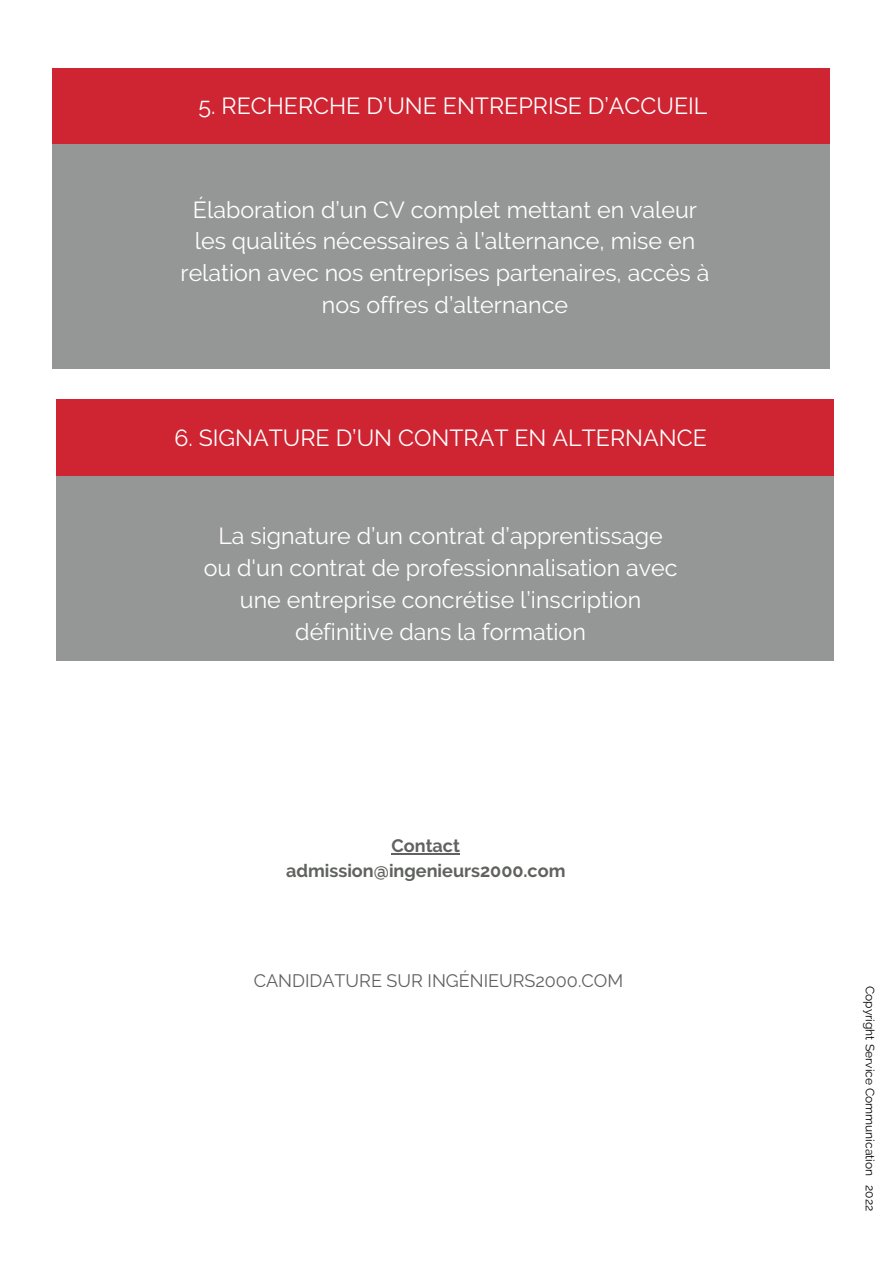
<style>
.page{position:relative;width:894px;height:1264px;background:#fff}
.page>*{position:absolute;margin:0;border:0;box-sizing:border-box;transform-origin:0 0}
.t1{font:23.25px/32px "Raleway";color:#fff;text-align:center}
.t2{font:700 18px "Raleway";color:#5f625e}
.t3{font:18px "Raleway";color:#5f625e}
.t4{font:12px "Raleway";color:#000}
</style>
<div class="page">
<div style="left:52px;top:68px;width:777px;height:76px;background:#cf2432"></div>
<div style="left:52px;top:145px;width:777px;height:225px;background:#959796"></div>
<div style="left:56px;top:399px;width:777px;height:76px;background:#cf2432"></div>
<div style="left:56px;top:476px;width:777px;height:184px;background:#959796"></div>
<hr style="left:391px;top:853px;width:69px;height:1px;background:#5f625e">
<p class="t1" style="left:198px;top:90px;width:510px">5. RECHERCHE D’UNE ENTREPRISE D’ACCUEIL</p>
<p class="t1" style="left:180px;top:193px;width:530px">Élaboration d’un CV complet mettant en valeur les qualités nécessaires à l’alternance, mise en relation avec nos entreprises partenaires, accès à nos offres d’alternance</p>
<p class="t1" style="left:174px;top:421px;width:534px">6. SIGNATURE D’UN CONTRAT EN ALTERNANCE</p>
<p class="t1" style="left:204px;top:520px;width:475px">La signature d’un contrat d’apprentissage ou d'un contrat de professionnalisation avec une entreprise concrétise l’inscription définitive dans la formation</p>
<p class="t2" style="left:391px;top:835px;width:70px">Contact</p>
<p class="t2" style="left:286px;top:860px;width:281px">admission@ingenieurs2000.com</p>
<p class="t3" style="left:254px;top:970px;width:371px">CANDIDATURE SUR INGÉNIEURS2000.COM</p>
<p class="t4" style="left:876px;top:985px;width:227px;rotate:90deg">Copyright Service Communication 2022</p>
</div>
